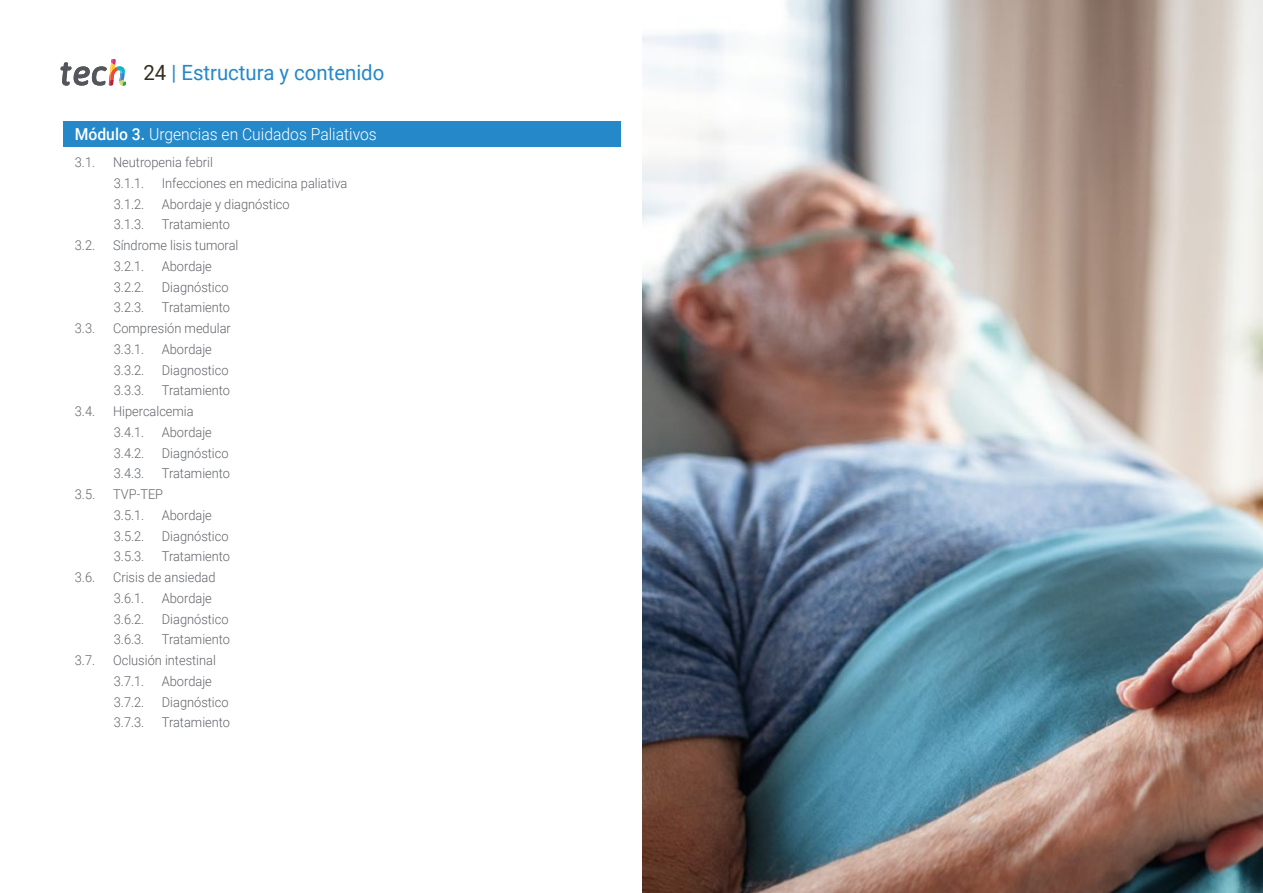
<style>
.page{position:relative;width:1263px;height:893px;background:#fff}
.page>*{position:absolute;margin:0;border:0;box-sizing:border-box;transform-origin:0 0}
.t1{font:21px "Roboto";color:#2488c9}
.t2{font:300 16.5px "Roboto";color:#fff;scale:.95 1}
.t3{font:300 13.5px/20.7px "Roboto";color:#61646a;scale:.95 1}
.s1{color:#312e20}
.s2{font-weight:500}
</style>
<div class="page">
<div style="left:64px;top:121px;width:557px;height:25px;background:#2488c9"></div>
<img style="left:642px;top:0;width:621px;height:893px">
<svg style="left:61px;top:59px;width:65px;height:27px"></svg>
<h1 class="t1" style="left:144px;top:57px;width:242px"><span class="s1">24</span> | Estructura y contenido</h1>
<p class="t2" style="left:75px;top:123px;width:319px"><span class="s2">Módulo 3.</span> Urgencias en Cuidados Paliativos</p>
<p class="t3" style="left:75px;top:151px;width:23px">3.1.</p>
<p class="t3" style="left:113px;top:151px;width:107px">Neutropenia febril<br>3.1.1.</p>
<p class="t3" style="left:162px;top:172px;width:197px">Infecciones en medicina paliativa</p>
<p class="t3" style="left:114px;top:193px;width:34px">3.1.2.</p>
<p class="t3" style="left:162px;top:193px;width:136px">Abordaje y diagnóstico</p>
<p class="t3" style="left:114px;top:214px;width:34px">3.1.3.</p>
<p class="t3" style="left:162px;top:214px;width:73px">Tratamiento</p>
<p class="t3" style="left:75px;top:234px;width:23px">3.2.</p>
<p class="t3" style="left:113px;top:234px;width:133px">Síndrome lisis tumoral<br>3.2.1.</p>
<p class="t3" style="left:162px;top:255px;width:54px">Abordaje</p>
<p class="t3" style="left:114px;top:276px;width:34px">3.2.2.</p>
<p class="t3" style="left:162px;top:276px;width:72px">Diagnóstico</p>
<p class="t3" style="left:114px;top:297px;width:34px">3.2.3.</p>
<p class="t3" style="left:162px;top:297px;width:73px">Tratamiento</p>
<p class="t3" style="left:75px;top:317px;width:23px">3.3.</p>
<p class="t3" style="left:113px;top:317px;width:125px">Compresión medular<br>3.3.1.</p>
<p class="t3" style="left:162px;top:338px;width:54px">Abordaje</p>
<p class="t3" style="left:114px;top:359px;width:34px">3.3.2.</p>
<p class="t3" style="left:162px;top:359px;width:72px">Diagnostico</p>
<p class="t3" style="left:114px;top:380px;width:34px">3.3.3.</p>
<p class="t3" style="left:162px;top:380px;width:73px">Tratamiento</p>
<p class="t3" style="left:75px;top:400px;width:23px">3.4.</p>
<p class="t3" style="left:113px;top:400px;width:86px">Hipercalcemia<br>3.4.1.</p>
<p class="t3" style="left:162px;top:421px;width:54px">Abordaje</p>
<p class="t3" style="left:114px;top:442px;width:34px">3.4.2.</p>
<p class="t3" style="left:162px;top:442px;width:72px">Diagnóstico</p>
<p class="t3" style="left:114px;top:463px;width:34px">3.4.3.</p>
<p class="t3" style="left:162px;top:463px;width:73px">Tratamiento</p>
<p class="t3" style="left:75px;top:483px;width:23px">3.5.</p>
<p class="t3" style="left:113px;top:483px;width:54px">TVP-TEP<br>3.5.1.</p>
<p class="t3" style="left:162px;top:504px;width:54px">Abordaje</p>
<p class="t3" style="left:114px;top:525px;width:34px">3.5.2.</p>
<p class="t3" style="left:162px;top:525px;width:72px">Diagnóstico</p>
<p class="t3" style="left:114px;top:546px;width:34px">3.5.3.</p>
<p class="t3" style="left:162px;top:546px;width:73px">Tratamiento</p>
<p class="t3" style="left:75px;top:566px;width:23px">3.6.</p>
<p class="t3" style="left:113px;top:566px;width:109px">Crisis de ansiedad<br>3.6.1.</p>
<p class="t3" style="left:162px;top:587px;width:54px">Abordaje</p>
<p class="t3" style="left:114px;top:608px;width:34px">3.6.2.</p>
<p class="t3" style="left:162px;top:608px;width:72px">Diagnóstico</p>
<p class="t3" style="left:114px;top:629px;width:34px">3.6.3.</p>
<p class="t3" style="left:162px;top:629px;width:73px">Tratamiento</p>
<p class="t3" style="left:75px;top:649px;width:23px">3.7.</p>
<p class="t3" style="left:113px;top:649px;width:110px">Oclusión intestinal<br>3.7.1.</p>
<p class="t3" style="left:162px;top:670px;width:54px">Abordaje</p>
<p class="t3" style="left:114px;top:691px;width:34px">3.7.2.</p>
<p class="t3" style="left:162px;top:691px;width:72px">Diagnóstico</p>
<p class="t3" style="left:114px;top:712px;width:34px">3.7.3.</p>
<p class="t3" style="left:162px;top:712px;width:73px">Tratamiento</p>
</div>
